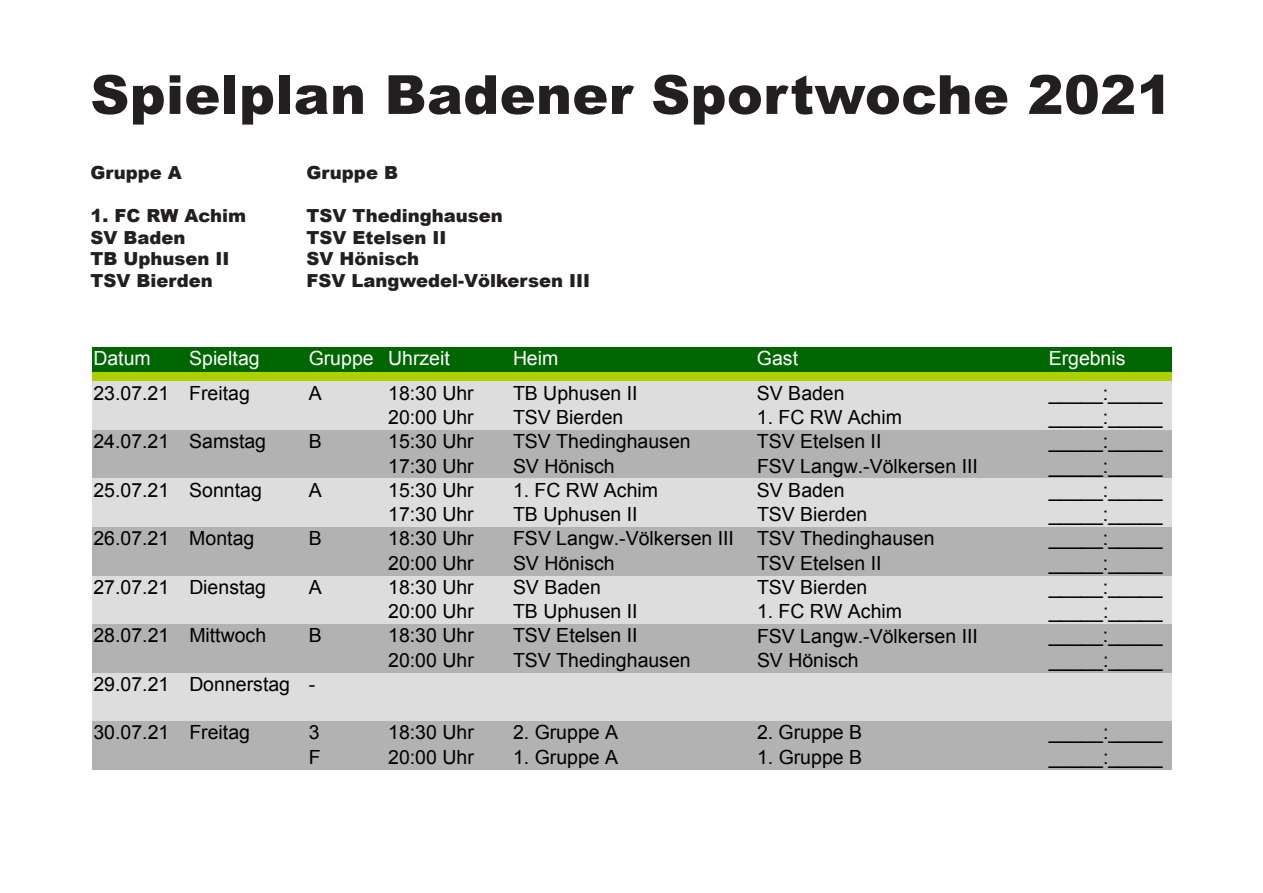
<style>
.page{position:relative;width:1263px;height:893px;background:#fff}
.page>*{position:absolute;margin:0;border:0;box-sizing:border-box;transform-origin:0 0}
.t1{font:900 54px "Arial";letter-spacing:.005em;color:#231f20}
.t2{font:19.5px "Arial";color:#000}
.t3{font:19.5px "Arial";color:#fff}
.t4{font:900 18px "Arial";color:#231f20}
</style>
<div class="page">
<div style="left:92px;top:347px;width:1079px;height:24px;background:#060"></div>
<div style="left:92px;top:372px;width:1079px;height:9px;background:#aecf00"></div>
<div style="left:92px;top:381px;width:1079px;height:49px;background:#ddd"></div>
<div style="left:92px;top:430px;width:1079px;height:49px;background:#b2b2b2"></div>
<div style="left:92px;top:479px;width:1079px;height:48px;background:#ddd"></div>
<div style="left:92px;top:527px;width:1079px;height:49px;background:#b2b2b2"></div>
<div style="left:92px;top:576px;width:1079px;height:48px;background:#ddd"></div>
<div style="left:92px;top:624px;width:1079px;height:49px;background:#b2b2b2"></div>
<div style="left:92px;top:673px;width:1079px;height:48px;background:#ddd"></div>
<div style="left:92px;top:721px;width:1079px;height:49px;background:#b2b2b2"></div>
<p class="t1" style="left:90px;top:55px;width:1084px">Spielplan Badener Sportwoche 2021</p>
<p class="t4" style="left:90px;top:159px;width:93px">Gruppe A</p>
<p class="t4" style="left:306px;top:159px;width:93px">Gruppe B</p>
<p class="t4" style="left:90px;top:202px;width:157px">1. FC RW Achim</p>
<p class="t4" style="left:306px;top:202px;width:198px">TSV Thedinghausen</p>
<p class="t4" style="left:90px;top:224px;width:97px">SV Baden</p>
<p class="t4" style="left:306px;top:224px;width:141px">TSV Etelsen II</p>
<p class="t4" style="left:90px;top:246px;width:141px">TB Uphusen II</p>
<p class="t4" style="left:306px;top:246px;width:114px">SV Hönisch</p>
<p class="t4" style="left:90px;top:267px;width:124px">TSV Bierden</p>
<p class="t4" style="left:306px;top:267px;width:285px">FSV Langwedel-Völkersen III</p>
<p class="t3" style="left:93px;top:351px;width:59px">Datum</p>
<p class="t3" style="left:189px;top:351px;width:72px">Spieltag</p>
<p class="t3" style="left:309px;top:351px;width:143px">Gruppe Uhrzeit</p>
<p class="t3" style="left:513px;top:351px;width:47px">Heim</p>
<p class="t3" style="left:757px;top:351px;width:43px">Gast</p>
<p class="t3" style="left:1049px;top:351px;width:78px">Ergebnis</p>
<p class="t2" style="left:93px;top:385px;width:158px">23.07.21 Freitag</p>
<p class="t2" style="left:309px;top:385px;width:15px">A</p>
<p class="t2" style="left:388px;top:385px;width:87px">18:30 Uhr</p>
<p class="t2" style="left:513px;top:385px;width:126px">TB Uphusen II</p>
<p class="t2" style="left:757px;top:385px;width:89px">SV Baden</p>
<p class="t2" style="left:1049px;top:385px;width:115px">_____:_____</p>
<p class="t2" style="left:388px;top:410px;width:87px">20:00 Uhr</p>
<p class="t2" style="left:513px;top:410px;width:112px">TSV Bierden</p>
<p class="t2" style="left:757px;top:410px;width:147px">1. FC RW Achim</p>
<p class="t2" style="left:1049px;top:410px;width:115px">_____:_____</p>
<p class="t2" style="left:93px;top:434px;width:174px">24.07.21 Samstag</p>
<p class="t2" style="left:309px;top:434px;width:15px">B</p>
<p class="t2" style="left:388px;top:434px;width:87px">15:30 Uhr</p>
<p class="t2" style="left:513px;top:434px;width:179px">TSV Thedinghausen</p>
<p class="t2" style="left:757px;top:434px;width:126px">TSV Etelsen II</p>
<p class="t2" style="left:1049px;top:434px;width:115px">_____:_____</p>
<p class="t2" style="left:388px;top:458px;width:87px">17:30 Uhr</p>
<p class="t2" style="left:513px;top:458px;width:103px">SV Hönisch</p>
<p class="t2" style="left:1049px;top:458px;width:115px">_____:_____</p>
<p class="t2" style="left:93px;top:483px;width:170px">25.07.21 Sonntag</p>
<p class="t2" style="left:309px;top:483px;width:15px">A</p>
<p class="t2" style="left:388px;top:483px;width:87px">15:30 Uhr</p>
<p class="t2" style="left:513px;top:483px;width:147px">1. FC RW Achim</p>
<p class="t2" style="left:757px;top:483px;width:89px">SV Baden</p>
<p class="t2" style="left:1049px;top:483px;width:115px">_____:_____</p>
<p class="t2" style="left:388px;top:507px;width:87px">17:30 Uhr</p>
<p class="t2" style="left:513px;top:507px;width:126px">TB Uphusen II</p>
<p class="t2" style="left:757px;top:507px;width:112px">TSV Bierden</p>
<p class="t2" style="left:1049px;top:507px;width:115px">_____:_____</p>
<p class="t2" style="left:93px;top:531px;width:162px">26.07.21 Montag</p>
<p class="t2" style="left:309px;top:531px;width:15px">B</p>
<p class="t2" style="left:388px;top:531px;width:87px">18:30 Uhr</p>
<p class="t2" style="left:757px;top:531px;width:179px">TSV Thedinghausen</p>
<p class="t2" style="left:1049px;top:531px;width:115px">_____:_____</p>
<p class="t2" style="left:388px;top:555px;width:87px">20:00 Uhr</p>
<p class="t2" style="left:513px;top:555px;width:103px">SV Hönisch</p>
<p class="t2" style="left:757px;top:555px;width:126px">TSV Etelsen II</p>
<p class="t2" style="left:1049px;top:555px;width:115px">_____:_____</p>
<p class="t2" style="left:93px;top:580px;width:174px">27.07.21 Dienstag</p>
<p class="t2" style="left:309px;top:580px;width:15px">A</p>
<p class="t2" style="left:388px;top:580px;width:87px">18:30 Uhr</p>
<p class="t2" style="left:513px;top:580px;width:89px">SV Baden</p>
<p class="t2" style="left:757px;top:580px;width:112px">TSV Bierden</p>
<p class="t2" style="left:1049px;top:580px;width:115px">_____:_____</p>
<p class="t2" style="left:388px;top:604px;width:87px">20:00 Uhr</p>
<p class="t2" style="left:513px;top:604px;width:126px">TB Uphusen II</p>
<p class="t2" style="left:757px;top:604px;width:147px">1. FC RW Achim</p>
<p class="t2" style="left:1049px;top:604px;width:115px">_____:_____</p>
<p class="t2" style="left:93px;top:628px;width:174px">28.07.21 Mittwoch</p>
<p class="t2" style="left:309px;top:628px;width:15px">B</p>
<p class="t2" style="left:388px;top:628px;width:87px">18:30 Uhr</p>
<p class="t2" style="left:513px;top:628px;width:126px">TSV Etelsen II</p>
<p class="t2" style="left:1049px;top:628px;width:115px">_____:_____</p>
<p class="t2" style="left:388px;top:652px;width:87px">20:00 Uhr</p>
<p class="t2" style="left:513px;top:652px;width:179px">TSV Thedinghausen</p>
<p class="t2" style="left:757px;top:652px;width:103px">SV Hönisch</p>
<p class="t2" style="left:1049px;top:652px;width:115px">_____:_____</p>
<p class="t2" style="left:93px;top:677px;width:223px">29.07.21 Donnerstag -</p>
<p class="t2" style="left:93px;top:725px;width:158px">30.07.21 Freitag</p>
<p class="t2" style="left:309px;top:725px;width:12px">3</p>
<p class="t2" style="left:388px;top:725px;width:87px">18:30 Uhr</p>
<p class="t2" style="left:513px;top:725px;width:107px">2. Gruppe A</p>
<p class="t2" style="left:757px;top:725px;width:107px">2. Gruppe B</p>
<p class="t2" style="left:1049px;top:725px;width:115px">_____:_____</p>
<p class="t2" style="left:309px;top:749px;width:13px">F</p>
<p class="t2" style="left:388px;top:749px;width:87px">20:00 Uhr</p>
<p class="t2" style="left:513px;top:749px;width:107px">1. Gruppe A</p>
<p class="t2" style="left:757px;top:749px;width:107px">1. Gruppe B</p>
<p class="t2" style="left:1049px;top:749px;width:115px">_____:_____</p>
<p class="t2" style="left:757px;top:458px;width:222px">FSV Langw.-Völkersen III</p>
<p class="t2" style="left:513px;top:531px;width:222px">FSV Langw.-Völkersen III</p>
<p class="t2" style="left:757px;top:628px;width:222px">FSV Langw.-Völkersen III</p>
</div>
